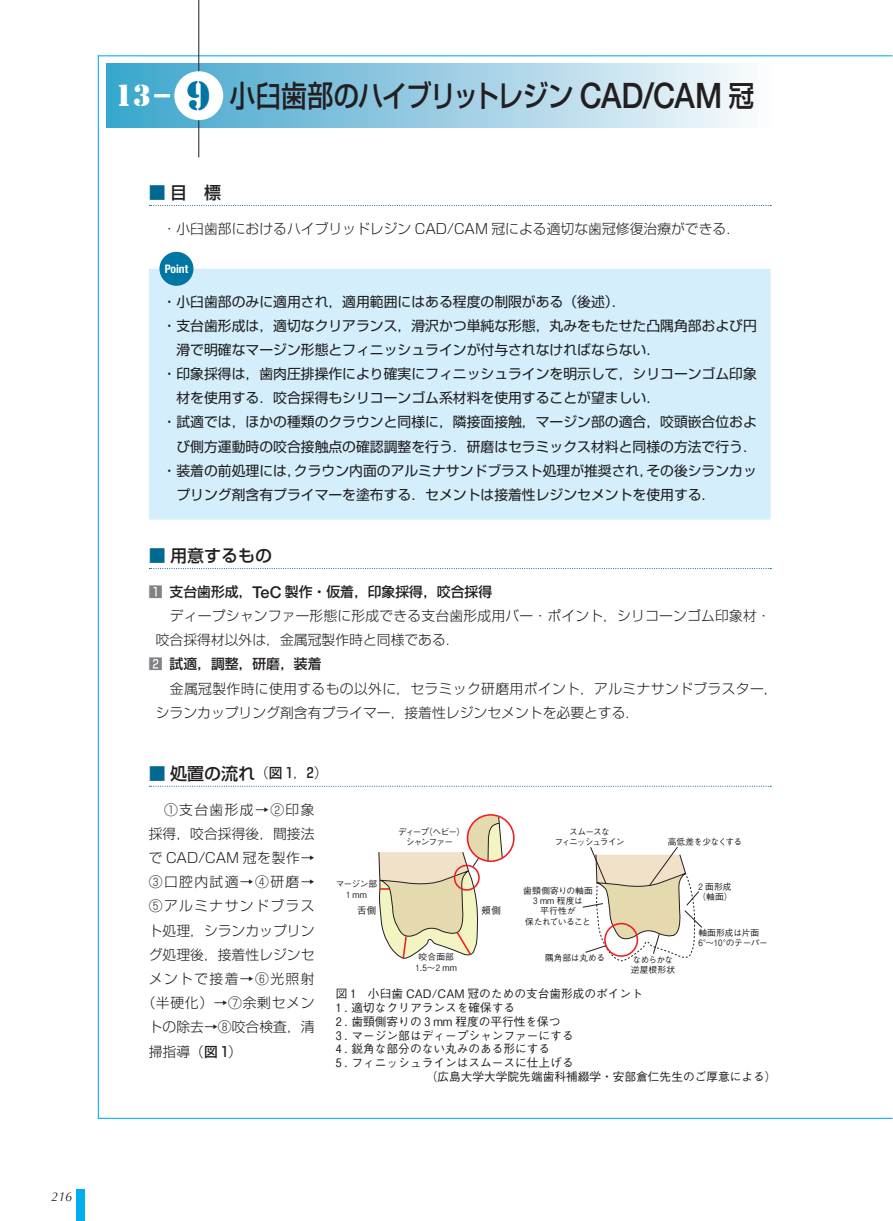
<style>
.page{position:relative;width:893px;height:1221px;background:#fff}
.page>*{position:absolute;margin:0;border:0;box-sizing:border-box;transform-origin:0 0}
.大見出し{font:500 29.7px "Shin Go Pro";letter-spacing:-.055em;color:#231f20;scale:.87 1}
.小見出し{font:500 16.95px "Shin Go Pro";color:#231f20}
.ポイント_本文{font:13.8px/24.2px "Shin Go Pro";color:#231f20}
.数字小見出し_太_の後の本文{font:300 13.8px/24.2px "Shin Go Pro";letter-spacing:.01em;color:#231f20}
.本文{font:300 13.8px "Shin Go Pro";color:#231f20}
.本文-2{font:300 13.8px "Shin Go Pro";letter-spacing:.1em;color:#231f20}
.本文_頭中黒{font:300 13.8px "Shin Go Pro";color:#231f20}
.数字小見出し_太{font:500 13.8px "Shin Go Pro";color:#231f20}
.本文-3{font:300 13.8px "Shin Go Pro";letter-spacing:.05em;color:#231f20}
.t1{font:italic 12.75px "Optima";color:#231f20}
.図表タイトル_11Q_行間2{font:500 11.7px "Gothic BBB Pro";color:#231f20}
.図の下_11Ｑ_行間2{font:500 11.7px "Gothic BBB Pro";color:#231f20}
.t2{font:700 condensed 11.7px "Helvetica Neue";color:#fff}
.t3{font:500 9.6px "Gothic BBB Pro";color:#231f20}
.t4{font:500 8.7px/10.4px "Gothic BBB Pro";letter-spacing:-.04em;color:#231f20;text-align:center}
.t5{font:500 8.7px/10.4px "Gothic BBB Pro";letter-spacing:-.11em;color:#231f20;text-align:center}
.t6{font:500 8.7px/10.4px "Gothic BBB Pro";letter-spacing:-.01em;color:#231f20;text-align:center}
.t7{font:500 8.7px/10.4px "Gothic BBB Pro";letter-spacing:-.02em;color:#231f20}
.t8{font:500 8.7px/10.4px "Gothic BBB Pro";letter-spacing:-.04em;color:#231f20;scale:.8 1}
.s1{font-family:"Stencil";font-weight:400;font-size:31.95px;color:#fff}
.s2{font-family:"Stencil";font-weight:400;font-size:42.45px;color:#0076a3}
.s3{font-family:"Helvetica Neue";font-size:35.1px}
.s4{color:#006991}
.s5{color:#808285}
.s6{font-family:"Helvetica Neue";font-size:16.35px}
.s7{font-weight:300;font-size:13.8px}
.s8{font-size:13.8px}
.s9{font-weight:500}
</style>
<div class="page">
<div style="left:77px;top:1188px;width:8px;height:32px;background:#00aeef"></div>
<hr style="left:98px;top:55px;width:794px;height:1px;background:#00aeef">
<hr style="left:98px;top:1117px;width:794px;height:1px;background:#00aeef">
<hr style="left:98px;top:55px;width:1px;height:1063px;background:#00aeef">
<div style="left:106px;top:64px;width:665px;height:64px;background:linear-gradient(to right,#3ba2ca,#fbfafd)"></div>
<hr style="left:199px;top:0;width:1px;height:157px;background:#231f20">
<div style="left:174px;top:71px;width:49px;height:49px;background:#fff;border-radius:50%"></div>
<svg style="left:149px;top:205px;width:622px;height:1px"></svg>
<svg style="left:149px;top:568px;width:622px;height:1px"></svg>
<svg style="left:149px;top:785px;width:622px;height:1px"></svg>
<div style="left:149px;top:269px;width:622px;height:250px;background:#d4effb"></div>
<div style="left:159px;top:252px;width:34px;height:34px;background:#0076a3;border-radius:50%"></div>
<svg style="left:582px;top:847px;width:120px;height:114px"></svg>
<div style="left:467px;top:814px;width:48px;height:48px;border:2px solid #ee2026;border-radius:50%"></div>
<div style="left:604px;top:922px;width:34px;height:34px;border:2px solid #ee2026;border-radius:50%"></div>
<svg style="left:378px;top:814px;width:125px;height:145px"></svg>
<p class="t1" style="left:51px;top:1188px;width:23px">216</p>
<p class="大見出し" style="left:115px;top:71px;width:737px"><span class="s1">13-</span> <span class="s2">9</span> 小臼歯部のハイブリットレジン <span class="s3">CAD/CAM</span> 冠</p>
<p class="小見出し" style="left:149px;top:178px;width:74px"><span class="s4">■</span>目 標</p>
<p class="本文_頭中黒" style="left:163px;top:217px;width:579px">・小臼歯部におけるハイブリッドレジン CAD/CAM 冠による適切な歯冠修復治療ができる．</p>
<p class="t2" style="left:165px;top:262px;width:25px">Point</p>
<p class="ポイント_本文" style="left:163px;top:287px;width:464px">・小臼歯部のみに適用され，適用範囲にはある程度の制限がある（後述）．</p>
<p class="ポイント_本文" style="left:176px;top:312px;width:582px;text-indent:-14px">・支台歯形成は，適切なクリアランス，滑沢かつ単純な形態，丸みをもたせた凸隅角部および円滑で明確なマージン形態とフィニッシュラインが付与されなければならない．</p>
<p class="ポイント_本文" style="left:176px;top:360px;width:582px;text-indent:-14px">・印象採得は，歯肉圧排操作により確実にフィニッシュラインを明示して，シリコーンゴム印象材を使用する．咬合採得もシリコーンゴム系材料を使用することが望ましい．</p>
<p class="ポイント_本文" style="left:163px;top:408px;width:596px;text-align:right">・試適では，ほかの種類のクラウンと同様に，隣接面接触，マージン部の適合，咬頭嵌合位および側方運動時の咬合接触点の確認調整を行う．研磨はセラミックス材料と同様の方法で行う．</p>
<p class="ポイント_本文" style="left:176px;top:457px;width:582px;text-indent:-14px">・装着の前処理には，クラウン内面のアルミナサンドブラスト処理が推奨され，その後シランカップリング剤含有プライマーを塗布する．セメントは接着性レジンセメントを使用する．</p>
<p class="小見出し" style="left:149px;top:541px;width:125px"><span class="s4">■</span> 用意するもの</p>
<p class="数字小見出し_太" style="left:149px;top:580px;width:345px"><span class="s5">₁</span> 支台歯形成，<span class="s6">TeC</span> 製作・仮着，印象採得，咬合採得</p>
<p class="数字小見出し_太_の後の本文" style="left:156px;top:602px;width:616px;text-indent:14px">ディープシャンファー形態に形成できる支台歯形成用バー・ポイント，シリコーンゴム印象材・咬合採得材以外は，金属冠製作時と同様である．</p>
<p class="数字小見出し_太" style="left:149px;top:653px;width:174px"><span class="s5">₂</span> 試適，調整，研磨，装着</p>
<p class="数字小見出し_太_の後の本文" style="left:156px;top:674px;width:623px">　金属冠製作時に使用するもの以外に，セラミック研磨用ポイント，アルミナサンドブラスター，シランカップリング剤含有プライマー，接着性レジンセメントを必要とする．</p>
<p class="小見出し" style="left:149px;top:759px;width:180px"><span class="s4">■</span> 処置の流れ<span class="s7">（</span><span class="s8">図 ₁</span><span class="s7">，</span><span class="s8">₂</span><span class="s7">）</span></p>
<p class="本文-2" style="left:149px;top:798px;width:167px">　①支台歯形成→②印象</p>
<p class="本文" style="left:149px;top:822px;width:167px">採得，咬合採得後，間接法</p>
<p class="本文" style="left:149px;top:846px;width:167px">で CAD/CAM 冠を製作→</p>
<p class="本文-2" style="left:149px;top:870px;width:167px">③口腔内試適→④研磨→</p>
<p class="本文-2" style="left:149px;top:894px;width:167px">⑤アルミナサンドブラス</p>
<p class="本文" style="left:149px;top:919px;width:167px">ト処理，シランカップリン</p>
<p class="本文" style="left:149px;top:943px;width:167px">グ処理後，接着性レジンセ</p>
<p class="本文-2" style="left:149px;top:967px;width:167px">メントで接着→⑥光照射</p>
<p class="本文-3" style="left:142px;top:991px;width:174px">（半硬化）→⑦余剰セメン</p>
<p class="本文" style="left:149px;top:1015px;width:167px">トの除去→⑧咬合検査，清</p>
<p class="本文-3" style="left:149px;top:1039px;width:95px">掃指導（<span class="s9">図 ₁</span>）</p>
<p class="t5" style="left:398px;top:825px;width:64px">ディープ(ヘビー)シャンファー</p>
<p class="t4" style="left:336px;top:877px;width:43px">マージン部<br>1 mm</p>
<p class="t3" style="left:357px;top:902px;width:21px">舌側</p>
<p class="t3" style="left:482px;top:902px;width:21px">頰側</p>
<p class="t5" style="left:554px;top:825px;width:71px">スムースな<br>フィニッシュライン</p>
<p class="t4" style="left:668px;top:835px;width:76px">高低差を少なくする</p>
<p class="t6" style="left:523px;top:884px;width:71px">歯頸側寄りの軸面<br>3 mm 程度は<br>平行性が<br>保たれていること</p>
<p class="t8" style="left:697px;top:880px;width:45px">2 面形成（軸面）</p>
<p class="t7" style="left:698px;top:926px;width:71px">軸面形成は片面<br>6°～10°のテーパー</p>
<p class="t4" style="left:416px;top:950px;width:43px">咬合面部<br>1.5～2 mm</p>
<p class="t4" style="left:545px;top:951px;width:62px">隅角部は丸める</p>
<p class="t4" style="left:631px;top:953px;width:46px;text-align:left">なめらかな逆屋根形状</p>
<p class="図表タイトル_11Q_行間2" style="left:336px;top:984px;width:309px">図 1　小臼歯 CAD/CAM 冠のための支台歯形成のポイント</p>
<p class="図表タイトル_11Q_行間2" style="left:336px;top:998px;width:181px">1 . 適切なクリアランスを確保する</p>
<p class="図表タイトル_11Q_行間2" style="left:336px;top:1011px;width:226px">2 . 歯頸側寄りの 3 mm 程度の平行性を保つ</p>
<p class="図表タイトル_11Q_行間2" style="left:336px;top:1025px;width:239px">3 . マージン部はディープシャンファーにする</p>
<p class="図表タイトル_11Q_行間2" style="left:336px;top:1039px;width:216px">4 . 鋭角な部分のない丸みのある形にする</p>
<p class="図表タイトル_11Q_行間2" style="left:336px;top:1053px;width:239px">5 . フィニッシュラインはスムースに仕上げる</p>
<p class="図の下_11Ｑ_行間2" style="left:426px;top:1067px;width:352px">（広島大学大学院先端歯科補綴学・安部倉仁先生のご厚意による）</p>
</div>
